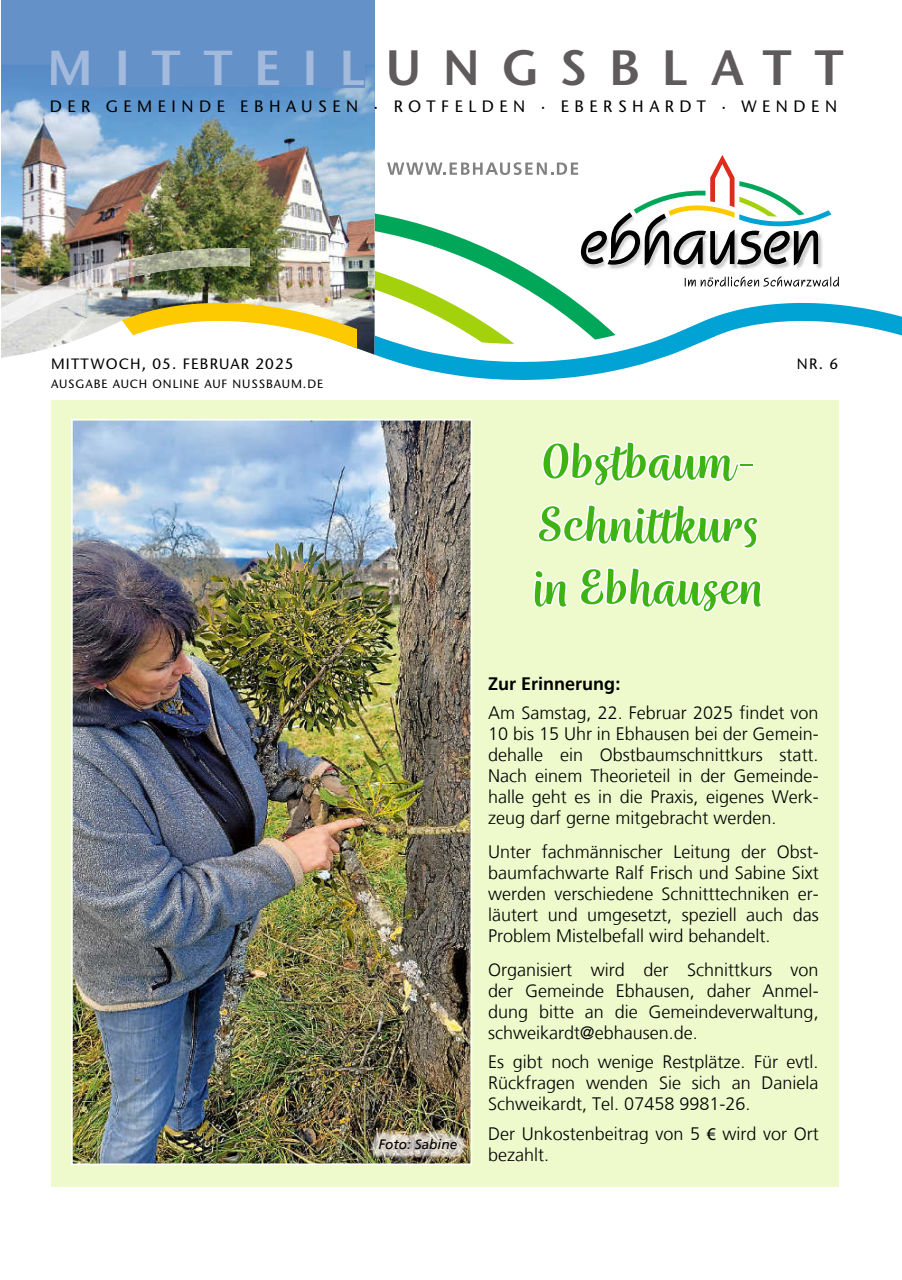
<style>
.page{position:relative;width:902px;height:1280px;background:#fff}
.page>*{position:absolute;margin:0;border:0;box-sizing:border-box;transform-origin:0 0}
.t1{font:500 57px/63px "Wreath";color:#40b314}
.t2{font:600 49.5px "Stone Sans ITC Pro";letter-spacing:.44em;color:#5f5a5b}
.t3{font:300 18px/21px "Frutiger";color:#000;text-align:justify}
.t4{font:700 18px "Frutiger";color:#000}
.t5{font:500 16.5px "Stone Sans ITC Pro";letter-spacing:.335em;color:#000}
.t6{font:500 15px "Stone Sans ITC Pro";letter-spacing:.08em;color:#000}
.t7{font:italic 13.65px "Frutiger";color:#000}
.t8{font:500 12px "Stone Sans ITC Pro";letter-spacing:.08em;color:#000}
.s1{color:#a4badd}
.s2{font-family:"Myriad Pro";font-weight:400}
</style>
<div class="page">
<div style="left:1px;top:0;width:373px;height:122px;background:#6391c8"></div>
<img style="left:321px;top:65px;width:53px;height:290px">
<img style="left:1px;top:122px;width:320px;height:181px">
<img style="left:1px;top:65px;width:107px;height:57px">
<img style="left:108px;top:88px;width:213px;height:34px">
<svg style="left:1px;top:303px;width:356px;height:55px"></svg>
<img style="left:1px;top:267px;width:100px;height:62px">
<img style="left:100px;top:248px;width:150px;height:37px">
<svg style="left:374px;top:155px;width:527px;height:225px"></svg>
<svg style="left:51px;top:64px;width:313px;height:21px"></svg>
<div style="left:51px;top:400px;width:787px;height:786px;background:#eef9cc"></div>
<svg style="left:533px;top:441px;width:231px;height:172px"></svg>
<img style="left:71px;top:419px;width:401px;height:746px">
<img style="left:369px;top:1128px;width:98px;height:31px">
<h2 class="t2" style="left:47px;top:37px;width:797px"><span class="s1">MITTEIL</span>UNGSBLATT</h2>
<p class="t5" style="left:50px;top:97px;width:788px">DER GEMEINDE EBHAUSEN · ROTFELDEN · EBERSHARDT · WENDEN</p>
<p class="t6" style="left:51px;top:355px;width:244px">MITTWOcH, 05. FEBRUAR 2025</p>
<p class="t6" style="left:796px;top:355px;width:43px">NR. 6</p>
<p class="t8" style="left:51px;top:377px;width:273px">AUSGABE AUCH ONLINE AUF NUSSBAUM.DE</p>
<p class="t7" style="left:378px;top:1136px;width:80px">Foto: Sabine</p>
<h1 class="t1" style="left:532px;top:435px;width:232px">Obstbaum-<br>Schnittkurs in Ebhausen</h1>
<p class="t4" style="left:488px;top:673px;width:134px">Zur Erinnerung:</p>
<p class="t3" style="left:488px;top:702px;width:332px">Am Samstag, 22. Februar 2025 findet von 10 bis 15 Uhr in Ebhausen bei der Gemein&shy;dehalle ein Obstbaumschnittkurs statt.<br>Nach einem Theorieteil in der Gemeinde&shy;halle geht es in die Praxis, eigenes Werk&shy;zeug darf gerne mitgebracht werden.</p>
<p class="t3" style="left:488px;top:841px;width:332px">Unter fachmännischer Leitung der Obst&shy;baumfachwarte Ralf Frisch und Sabine Sixt werden verschiedene Schnitttechniken er&shy;läutert und umgesetzt, speziell auch das Problem Mistelbefall wird behandelt.</p>
<p class="t3" style="left:488px;top:959px;width:332px">Organisiert wird der Schnittkurs von der Gemeinde Ebhausen, daher Anmel&shy;dung bitte an die Gemeindeverwaltung, schweikardt@ebhausen.de.</p>
<p class="t3" style="left:488px;top:1051px;width:332px">Es gibt noch wenige Restplätze. Für evtl.<br>Rückfragen wenden Sie sich an Daniela Schweikardt, Tel. 07458 9981-26.</p>
<p class="t3" style="left:488px;top:1123px;width:332px">Der Unkostenbeitrag von 5 <span class="s2">€</span> wird vor Ort bezahlt.</p>
</div>
